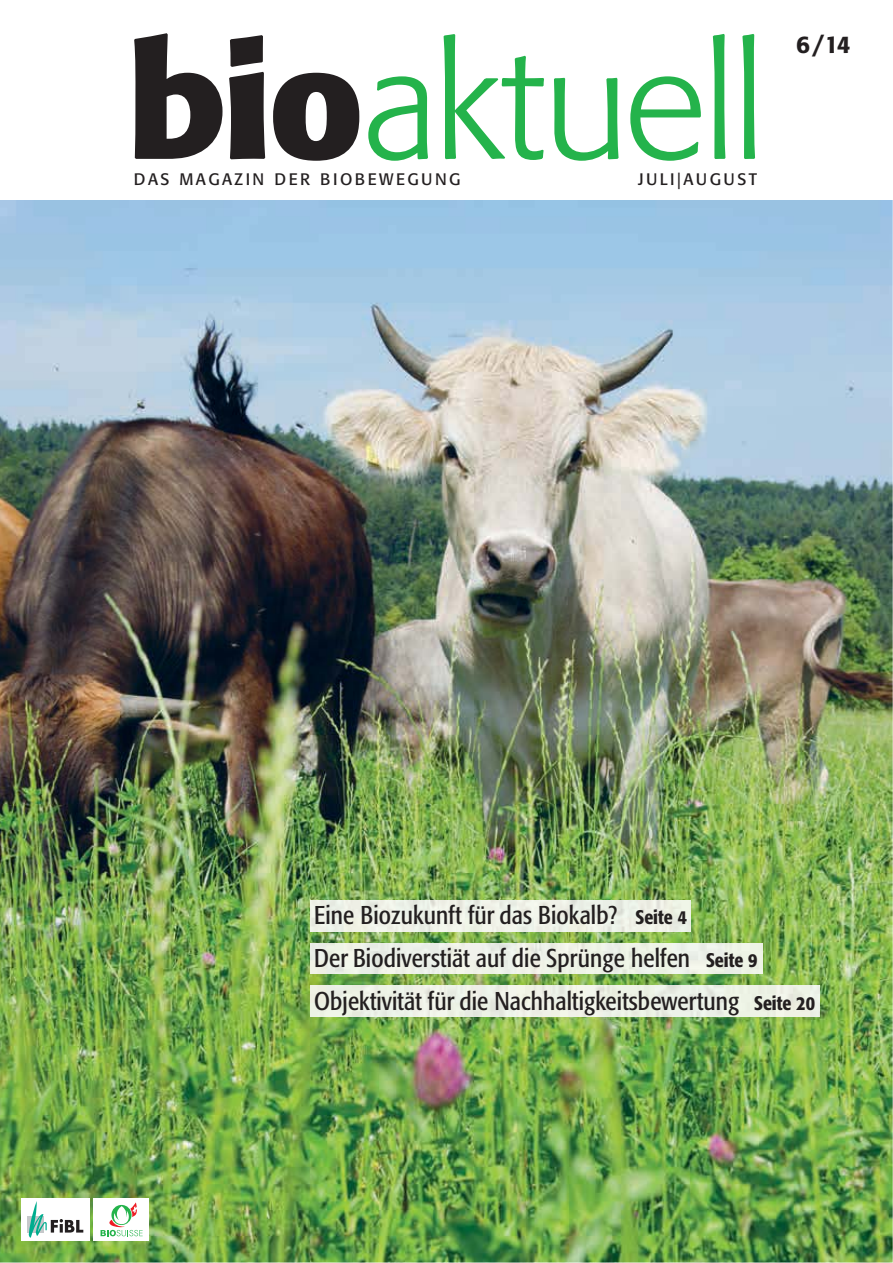
<style>
.page{position:relative;width:893px;height:1263px;background:#fff}
.page>*{position:absolute;margin:0;border:0;box-sizing:border-box;transform-origin:0 0}
.t1{font:300 157.5px "Formata BQ";letter-spacing:-.02em;color:#24b34b}
.t2{font:condensed 25.5px/42.8px "Formata BQ";letter-spacing:.005em;color:#231f20}
.t3{font:500 24px "Formata BQ";color:#231f20}
.t4{font:16.5px "Formata BQ";letter-spacing:.15em;color:#231f20}
.s1{font-weight:700;color:#231f20}
.s2{font-weight:500;font-size:19.5px}
</style>
<div class="page">
<img style="left:0;top:200px;width:893px;height:1063px">
<div style="left:21px;top:1198px;width:68px;height:43px;background:#fff"></div>
<div style="left:27px;top:1216px;width:17px;height:17px;background:#c6c8ca"></div>
<svg style="left:29px;top:1201px;width:54px;height:37px"></svg>
<div style="left:94px;top:1198px;width:55px;height:43px;background:#fff"></div>
<svg style="left:101px;top:1202px;width:42px;height:34px"></svg>
<img style="left:310px;top:901px;width:380px;height:30px">
<div style="left:310px;top:943px;width:452px;height:31px;background:#edf2e7"></div>
<div style="left:310px;top:986px;width:509px;height:30px;background:#edf1e5"></div>
<h1 class="t1" style="left:127px;top:11px;width:640px"><span class="s1">bio</span>aktuell</h1>
<p class="t4" style="left:134px;top:172px;width:328px">DAS MAGAZIN DER BIOBEWEGUNG</p>
<p class="t4" style="left:638px;top:172px;width:120px">JULI|AUGUST</p>
<p class="t3" style="left:796px;top:33px;width:56px">6/14</p>
<p class="t2" style="left:314px;top:895px;width:502px">Eine Biozukunft für das Biokalb? <span class="s2">Seite 4<br></span>Der Biodiverstiät auf die Sprünge helfen <span class="s2">Seite 9<br></span>Objektivität für die Nachhaltigkeitsbewertung <span class="s2">Seite 20</span></p>
</div>
